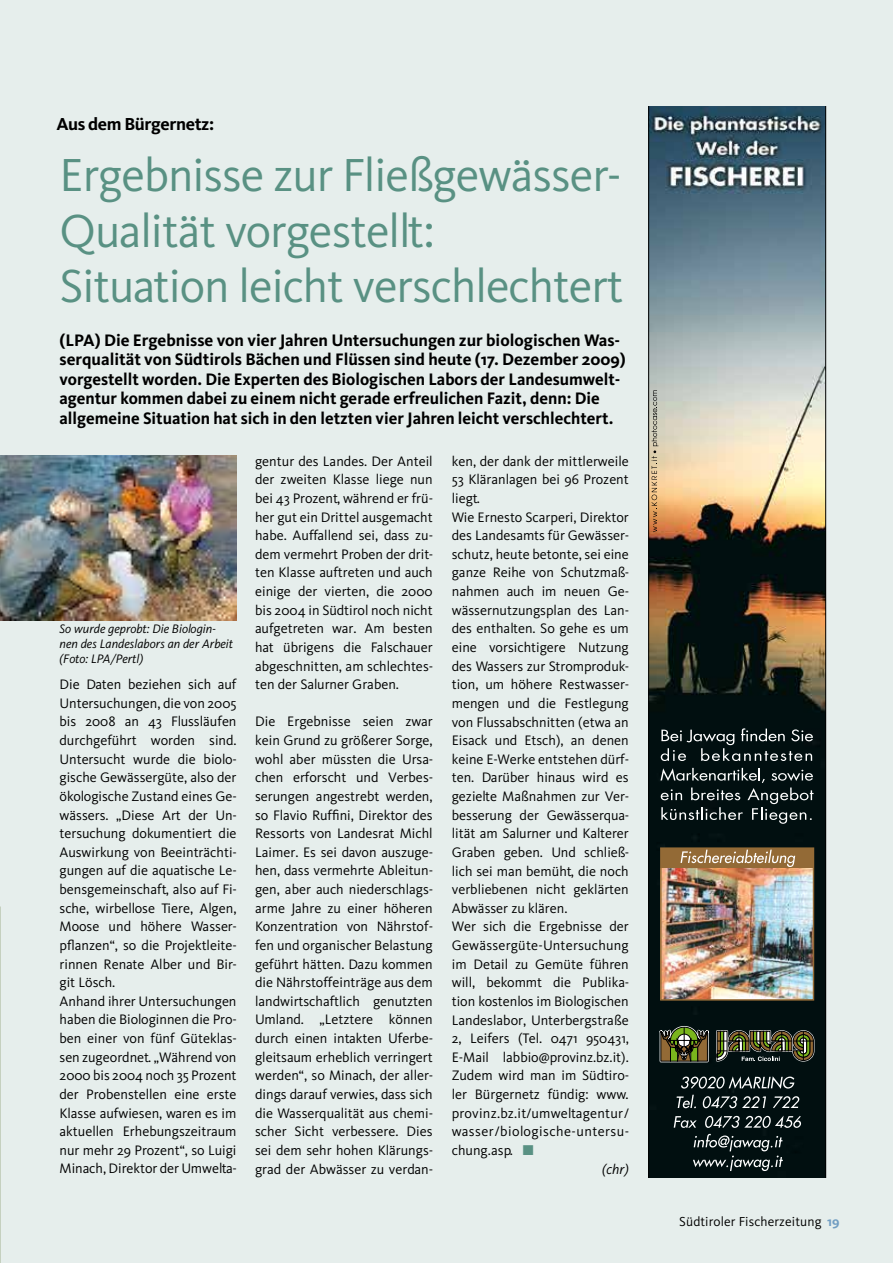
<style>
.page{position:relative;width:893px;height:1263px;background:#e6eeec}
.page>*{position:absolute;margin:0;border:0;box-sizing:border-box;transform-origin:0 0}
.t1{font:48px/55.5px "Kievit";letter-spacing:-.02em;color:#599183}
.t2{font:700 18px "Kievit";letter-spacing:-.02em;color:#000}
.t3{font:700 17.25px/19.5px "Kievit";color:#000}
.t4{font:14.25px/18.6px "Kievit";color:#000;text-align:justify}
.t5{font:14.25px "Kievit";letter-spacing:.02em;color:#000}
.t6{font:14.25px "Kievit";letter-spacing:.03em;color:#000}
.t7{font:italic 14.25px "Kievit";color:#000}
.t8{font:13.5px "Kievit";letter-spacing:.01em;color:#000}
.t9{font:italic 12.75px/15px "Kievit";color:#000}
.s1{color:#599183}
.s2{font-weight:700;color:#719dc2}
</style>
<div class="page">
<img style="left:0;top:455px;width:237px;height:166px">
<img style="left:648px;top:106px;width:178px;height:1072px">
<svg style="left:660px;top:768px;width:154px;height:56px;background:#293536"></svg>
<svg style="left:661px;top:728px;width:152px;height:33px;background:#2d3839"></svg>
<div style="left:661px;top:848px;width:152px;height:152px;background:#936a36"></div>
<img style="left:662px;top:868px;width:150px;height:131px">
<div style="left:660px;top:847px;width:154px;height:154px;border:1px solid #936a36"></div>
<svg style="left:680px;top:850px;width:115px;height:17px"></svg>
<svg style="left:652px;top:390px;width:6px;height:142px"></svg>
<svg style="left:648px;top:1016px;width:167px;height:162px;background:#202b26"></svg>
<p class="t2" style="left:56px;top:114px;width:159px">Aus dem Bürgernetz:</p>
<h1 class="t1" style="left:60px;top:148px;width:565px">Ergebnisse zur Fließgewässer-<br>Qualität vorgestellt:<br>Situation leicht verschlechtert</h1>
<p class="t3" style="left:60px;top:330px;width:568px">(LPA) Die Ergebnisse von vier Jahren Untersuchungen zur biologischen Was&shy;serqualität von Südtirols Bächen und Flüssen sind heute (17. Dezember 2009) vorgestellt worden. Die Experten des Biologischen Labors der Landesumwelt&shy;agentur kommen dabei zu einem nicht gerade erfreulichen Fazit, denn: Die allgemeine Situation hat sich in den letzten vier Jahren leicht verschlechtert.</p>
<p class="t9" style="left:60px;top:622px;width:175px">So wurde geprobt: Die Biologin&shy;nen des Landeslabors an der Arbeit (Foto: LPA/Pertl)</p>
<p class="t4" style="left:60px;top:675px;width:179px;text-align:left">Die Daten beziehen sich auf<br>Untersuchungen, die von 2005 bis 2008 an 43 Flussläufen durchgeführt worden sind.<br>Untersucht wurde die biolo&shy;gische Gewässergüte, also der ökologische Zustand eines Ge&shy;wässers. „Diese Art der Un&shy;tersuchung dokumentiert die<br>Auswirkung von Beeinträchti&shy;gungen auf die aquatische Le&shy;bensgemeinschaft, also auf Fi&shy;sche, wirbellose Tiere, Algen,<br>Moose und höhere Wasser&shy;pflanzen“, so die Projektleite&shy;rinnen Renate Alber und Bir&shy;git Lösch.<br>Anhand ihrer Untersuchungen haben die Biologinnen die Pro&shy;ben einer von fünf Güteklas&shy;sen zugeordnet. „Während von<br>2000 bis 2004 noch 35 Prozent der Probenstellen eine erste<br>Klasse aufwiesen, waren es im aktuellen Erhebungszeitraum nur mehr 29 Prozent“, so Luigi<br>Minach, Direktor der Umwelta-</p>
<p class="t4" style="left:255px;top:452px;width:179px">gentur des Landes. Der Anteil der zweiten Klasse liege nun bei 43 Prozent, während er frü&shy;her gut ein Drittel ausgemacht habe. Auffallend sei, dass zu&shy;dem vermehrt Proben der drit&shy;ten Klasse auftreten und auch einige der vierten, die 2000 bis 2004 in Südtirol noch nicht aufgetreten war. Am besten hat übrigens die Falschauer abgeschnitten, am schlechtes&shy;ten der Salurner Graben.</p>
<p class="t4" style="left:255px;top:712px;width:179px">Die Ergebnisse seien zwar kein Grund zu größerer Sorge, wohl aber müssten die Ursa&shy;chen erforscht und Verbes&shy;serungen angestrebt werden, so Flavio Ruffini, Direktor des Ressorts von Landesrat Michl Laimer. Es sei davon auszuge&shy;hen, dass vermehrte Ableitun&shy;gen, aber auch niederschlags&shy;arme Jahre zu einer höheren Konzentration von Nährstof&shy;fen und organischer Belastung geführt hätten. Dazu kommen die Nährstoffeinträge aus dem landwirtschaftlich genutzten Umland. „Letztere können durch einen intakten Uferbe&shy;gleitsaum erheblich verringert werden“, so Minach, der aller&shy;dings darauf verwies, dass sich die Wasserqualität aus chemi&shy;scher Sicht verbessere. Dies sei dem sehr hohen Klärungs&shy;grad der Abwässer zu verdan-</p>
<p class="t4" style="left:452px;top:452px;width:179px">ken, der dank der mittlerweile</p>
<p class="t4" style="left:452px;top:470px;width:179px">53 Kläranlagen bei 96 Prozent</p>
<p class="t4" style="left:452px;top:489px;width:30px">liegt.</p>
<p class="t4" style="left:452px;top:508px;width:178px">Wie Ernesto Scarperi, Direktor</p>
<p class="t4" style="left:452px;top:526px;width:179px">des Landesamts für Gewässer-</p>
<p class="t4" style="left:452px;top:545px;width:178px">schutz, heute betonte, sei eine</p>
<p class="t4" style="left:452px;top:564px;width:179px">ganze Reihe von Schutzmaß-</p>
<p class="t4" style="left:452px;top:582px;width:179px">nahmen auch im neuen Ge-</p>
<p class="t4" style="left:452px;top:601px;width:179px">wässernutzungsplan des Lan-</p>
<p class="t4" style="left:452px;top:619px;width:179px">des enthalten. So gehe es um</p>
<p class="t4" style="left:452px;top:638px;width:178px">eine vorsichtigere Nutzung</p>
<p class="t4" style="left:452px;top:657px;width:179px">des Wassers zur Stromproduk-</p>
<p class="t4" style="left:452px;top:675px;width:179px">tion, um höhere Restwasser-</p>
<p class="t4" style="left:452px;top:694px;width:178px">mengen und die Festlegung</p>
<p class="t4" style="left:452px;top:713px;width:178px">von Flussabschnitten (etwa an</p>
<p class="t4" style="left:452px;top:731px;width:179px">Eisack und Etsch), an denen</p>
<p class="t4" style="left:452px;top:750px;width:179px">keine E-Werke entstehen dürf-</p>
<p class="t4" style="left:452px;top:768px;width:178px">ten. Darüber hinaus wird es</p>
<p class="t4" style="left:452px;top:787px;width:179px">gezielte Maßnahmen zur Ver-</p>
<p class="t4" style="left:452px;top:806px;width:179px">besserung der Gewässerqua-</p>
<p class="t4" style="left:452px;top:824px;width:179px">lität am Salurner und Kalterer</p>
<p class="t4" style="left:452px;top:843px;width:179px">Graben geben. Und schließ-</p>
<p class="t4" style="left:452px;top:862px;width:178px">lich sei man bemüht, die noch</p>
<p class="t4" style="left:452px;top:880px;width:178px">verbliebenen nicht geklärten</p>
<p class="t4" style="left:452px;top:899px;width:117px">Abwässer zu klären.</p>
<p class="t4" style="left:452px;top:917px;width:179px">Wer sich die Ergebnisse der</p>
<p class="t4" style="left:452px;top:936px;width:179px">Gewässergüte-Untersuchung</p>
<p class="t4" style="left:452px;top:955px;width:179px">im Detail zu Gemüte führen</p>
<p class="t4" style="left:452px;top:973px;width:179px">will, bekommt die Publika-</p>
<p class="t4" style="left:452px;top:992px;width:178px">tion kostenlos im Biologischen</p>
<p class="t4" style="left:452px;top:1011px;width:178px">Landeslabor, Unterbergstraße</p>
<p class="t4" style="left:452px;top:1029px;width:178px">2, Leifers (Tel. 0471 950431,</p>
<p class="t4" style="left:452px;top:1048px;width:178px">E-Mail labbio@provinz.bz.it).</p>
<p class="t4" style="left:452px;top:1066px;width:179px">Zudem wird man im Südtiro-</p>
<p class="t4" style="left:452px;top:1085px;width:178px">ler Bürgernetz fündig: www.</p>
<p class="t5" style="left:452px;top:1105px;width:179px">provinz.bz.it/umweltagentur/</p>
<p class="t6" style="left:452px;top:1123px;width:179px">wasser/biologische-untersu-</p>
<p class="t4" style="left:452px;top:1141px;width:83px">chung.asp. <span class="s1">■</span></p>
<p class="t7" style="left:602px;top:1160px;width:28px">(chr)</p>
<p class="t8" style="left:679px;top:1214px;width:162px">Südtiroler Fischerzeitung <span class="s2">19</span></p>
</div>
